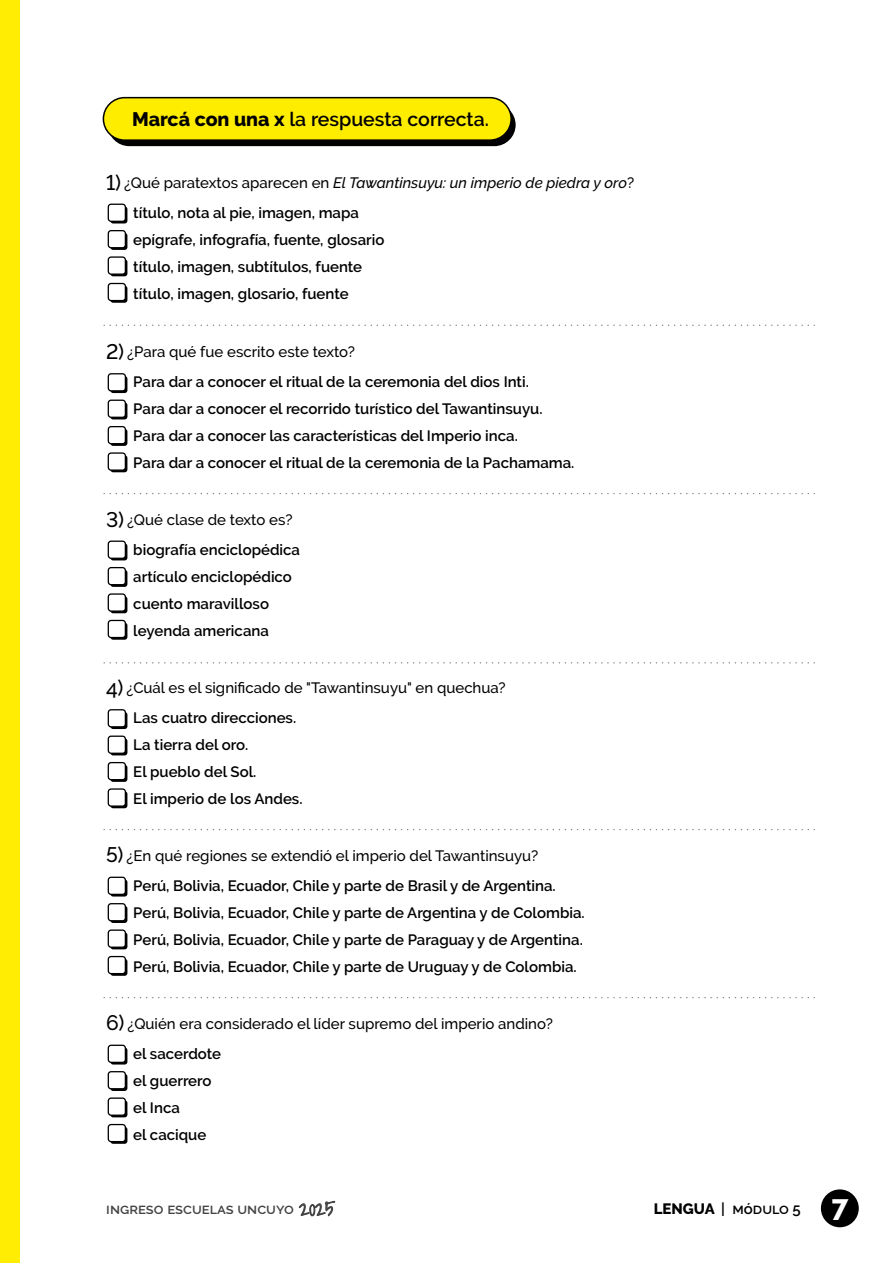
<style>
.page{position:relative;width:893px;height:1263px;background:#fff}
.page>*{position:absolute;margin:0;border:0;box-sizing:border-box;transform-origin:0 0}
.t1{font:600 19.5px "Raleway";color:#000}
.t2{font:600 15px/27px "Raleway";color:#000}
.t3{font:500 15px/30px "Raleway";color:#000}
.t4{font:italic 500 15px/30px "Raleway";color:#000}
.t5{font:600 15px "Raleway";color:#444}
.s1{font-weight:800}
.s2{font-style:normal;font-size:21px}
.s3{font-style:normal}
.s4{font-weight:600;font-style:normal}
.s5{font-weight:500;font-size:21px}
.s6{font-weight:500}
.s7{font-size:21px}
.s8{font-weight:600}
.s9{font-family:"Shadows Into";font-weight:300;font-size:21px}
.s10{font-weight:800;font-size:29.25px;color:#fff}
</style>
<div class="page">
<div style="left:0;top:0;width:20px;height:1263px;background:#ffed00"></div>
<svg style="left:299px;top:1201px;width:36px;height:15px"></svg>
<div style="left:821px;top:1189px;width:38px;height:38px;background:#000;border-radius:50%"></div>
<div style="left:110px;top:206px;width:17px;height:17px;background:#000;border-radius:3px"></div>
<div style="left:108px;top:204px;width:17px;height:17px;background:#fff;border-radius:3px"></div>
<div style="left:108px;top:204px;width:18px;height:18px;border:1px solid #000;border-radius:3px"></div>
<div style="left:110px;top:233px;width:17px;height:17px;background:#000;border-radius:3px"></div>
<div style="left:108px;top:231px;width:17px;height:17px;background:#fff;border-radius:3px"></div>
<div style="left:108px;top:230px;width:18px;height:18px;border:1px solid #000;border-radius:3px"></div>
<div style="left:110px;top:259px;width:17px;height:17px;background:#000;border-radius:3px"></div>
<div style="left:108px;top:257px;width:17px;height:17px;background:#fff;border-radius:3px"></div>
<div style="left:108px;top:256px;width:18px;height:19px;border:1px solid #000;border-radius:3px"></div>
<div style="left:110px;top:286px;width:17px;height:17px;background:#000;border-radius:3px"></div>
<div style="left:108px;top:283px;width:17px;height:18px;background:#fff;border-radius:3px"></div>
<div style="left:108px;top:283px;width:18px;height:18px;border:1px solid #000;border-radius:3px"></div>
<div style="left:110px;top:376px;width:17px;height:17px;background:#000;border-radius:3px"></div>
<div style="left:108px;top:374px;width:17px;height:17px;background:#fff;border-radius:3px"></div>
<div style="left:108px;top:373px;width:18px;height:18px;border:1px solid #000;border-radius:3px"></div>
<div style="left:110px;top:402px;width:17px;height:17px;background:#000;border-radius:3px"></div>
<div style="left:108px;top:400px;width:17px;height:17px;background:#fff;border-radius:3px"></div>
<div style="left:108px;top:400px;width:18px;height:18px;border:1px solid #000;border-radius:3px"></div>
<div style="left:110px;top:429px;width:17px;height:17px;background:#000;border-radius:3px"></div>
<div style="left:108px;top:427px;width:17px;height:17px;background:#fff;border-radius:3px"></div>
<div style="left:108px;top:426px;width:18px;height:18px;border:1px solid #000;border-radius:3px"></div>
<div style="left:110px;top:455px;width:17px;height:17px;background:#000;border-radius:3px"></div>
<div style="left:108px;top:453px;width:17px;height:17px;background:#fff;border-radius:3px"></div>
<div style="left:108px;top:452px;width:18px;height:19px;border:1px solid #000;border-radius:3px"></div>
<div style="left:110px;top:543px;width:17px;height:17px;background:#000;border-radius:3px"></div>
<div style="left:108px;top:541px;width:17px;height:17px;background:#fff;border-radius:3px"></div>
<div style="left:108px;top:540px;width:18px;height:19px;border:1px solid #000;border-radius:3px"></div>
<div style="left:110px;top:570px;width:17px;height:17px;background:#000;border-radius:3px"></div>
<div style="left:108px;top:568px;width:17px;height:17px;background:#fff;border-radius:3px"></div>
<div style="left:108px;top:567px;width:18px;height:18px;border:1px solid #000;border-radius:3px"></div>
<div style="left:110px;top:596px;width:17px;height:17px;background:#000;border-radius:3px"></div>
<div style="left:108px;top:594px;width:17px;height:17px;background:#fff;border-radius:3px"></div>
<div style="left:108px;top:593px;width:18px;height:19px;border:1px solid #000;border-radius:3px"></div>
<div style="left:110px;top:623px;width:17px;height:17px;background:#000;border-radius:3px"></div>
<div style="left:108px;top:620px;width:17px;height:17px;background:#fff;border-radius:3px"></div>
<div style="left:108px;top:620px;width:18px;height:18px;border:1px solid #000;border-radius:3px"></div>
<div style="left:110px;top:712px;width:17px;height:17px;background:#000;border-radius:3px"></div>
<div style="left:108px;top:710px;width:17px;height:17px;background:#fff;border-radius:3px"></div>
<div style="left:108px;top:709px;width:18px;height:18px;border:1px solid #000;border-radius:3px"></div>
<div style="left:110px;top:738px;width:17px;height:17px;background:#000;border-radius:3px"></div>
<div style="left:108px;top:736px;width:17px;height:17px;background:#fff;border-radius:3px"></div>
<div style="left:108px;top:735px;width:18px;height:19px;border:1px solid #000;border-radius:3px"></div>
<div style="left:110px;top:765px;width:17px;height:17px;background:#000;border-radius:3px"></div>
<div style="left:108px;top:763px;width:17px;height:17px;background:#fff;border-radius:3px"></div>
<div style="left:108px;top:762px;width:18px;height:18px;border:1px solid #000;border-radius:3px"></div>
<div style="left:110px;top:791px;width:17px;height:17px;background:#000;border-radius:3px"></div>
<div style="left:108px;top:789px;width:17px;height:17px;background:#fff;border-radius:3px"></div>
<div style="left:108px;top:788px;width:18px;height:19px;border:1px solid #000;border-radius:3px"></div>
<div style="left:110px;top:879px;width:17px;height:17px;background:#000;border-radius:3px"></div>
<div style="left:108px;top:877px;width:17px;height:17px;background:#fff;border-radius:3px"></div>
<div style="left:108px;top:877px;width:18px;height:18px;border:1px solid #000;border-radius:3px"></div>
<div style="left:110px;top:906px;width:17px;height:17px;background:#000;border-radius:3px"></div>
<div style="left:108px;top:904px;width:17px;height:17px;background:#fff;border-radius:3px"></div>
<div style="left:108px;top:903px;width:18px;height:18px;border:1px solid #000;border-radius:3px"></div>
<div style="left:110px;top:932px;width:17px;height:17px;background:#000;border-radius:3px"></div>
<div style="left:108px;top:930px;width:17px;height:17px;background:#fff;border-radius:3px"></div>
<div style="left:108px;top:929px;width:18px;height:19px;border:1px solid #000;border-radius:3px"></div>
<div style="left:110px;top:959px;width:17px;height:17px;background:#000;border-radius:3px"></div>
<div style="left:108px;top:956px;width:17px;height:17px;background:#fff;border-radius:3px"></div>
<div style="left:108px;top:956px;width:18px;height:18px;border:1px solid #000;border-radius:3px"></div>
<div style="left:110px;top:1047px;width:17px;height:17px;background:#000;border-radius:3px"></div>
<div style="left:108px;top:1045px;width:17px;height:17px;background:#fff;border-radius:3px"></div>
<div style="left:108px;top:1045px;width:18px;height:18px;border:1px solid #000;border-radius:3px"></div>
<div style="left:110px;top:1074px;width:17px;height:17px;background:#000;border-radius:3px"></div>
<div style="left:108px;top:1072px;width:17px;height:17px;background:#fff;border-radius:3px"></div>
<div style="left:108px;top:1071px;width:18px;height:18px;border:1px solid #000;border-radius:3px"></div>
<div style="left:110px;top:1100px;width:17px;height:17px;background:#000;border-radius:3px"></div>
<div style="left:108px;top:1098px;width:17px;height:17px;background:#fff;border-radius:3px"></div>
<div style="left:108px;top:1097px;width:18px;height:19px;border:1px solid #000;border-radius:3px"></div>
<div style="left:110px;top:1127px;width:17px;height:17px;background:#000;border-radius:3px"></div>
<div style="left:108px;top:1124px;width:17px;height:17px;background:#fff;border-radius:3px"></div>
<div style="left:108px;top:1124px;width:18px;height:18px;border:1px solid #000;border-radius:3px"></div>
<svg style="left:104px;top:324px;width:711px;height:2px"></svg>
<svg style="left:104px;top:493px;width:711px;height:1px"></svg>
<svg style="left:104px;top:662px;width:711px;height:2px"></svg>
<svg style="left:104px;top:829px;width:711px;height:1px"></svg>
<svg style="left:104px;top:997px;width:711px;height:1px"></svg>
<div style="left:108px;top:104px;width:408px;height:42px;background:#000;border-radius:21px"></div>
<div style="left:103px;top:98px;width:408px;height:42px;background:#ffed00;border-radius:21px"></div>
<div style="left:103px;top:97px;width:409px;height:44px;border:2px solid #000;border-radius:21px"></div>
<h1 class="t1" style="left:132px;top:108px;width:358px"><span class="s1">Marcá con una x</span> la respuesta correcta.</h1>
<p class="t4" style="left:133px;top:168px;width:502px;text-indent:-27px"><span class="s2">1)</span> <span class="s3">¿Qué paratextos aparecen en</span> El Tawantinsuyu: un imperio de piedra y oro<span class="s3">? </span><span class="s4">título, nota al pie, imagen, mapa</span></p>
<p class="t2" style="left:133px;top:226px;width:253px">epígrafe, infografía, fuente, glosario título, imagen, subtítulos, fuente título, imagen, glosario, fuente</p>
<p class="t2" style="left:133px;top:337px;width:397px;line-height:30px;text-indent:-27px"><span class="s5">2)</span> <span class="s6">¿Para qué fue escrito este texto?<br></span>Para dar a conocer el ritual de la ceremonia del dios Inti.</p>
<p class="t2" style="left:133px;top:395px;width:443px">Para dar a conocer el recorrido turístico del Tawantinsuyu.<br>Para dar a conocer las características del Imperio inca.<br>Para dar a conocer el ritual de la ceremonia de la Pachamama.</p>
<p class="t2" style="left:133px;top:505px;width:168px;line-height:30px;text-indent:-27px"><span class="s5">3)</span> <span class="s6">¿Qué clase de texto es? </span>biografía enciclopédica</p>
<p class="t2" style="left:133px;top:563px;width:160px">artículo enciclopédico cuento maravilloso leyenda americana</p>
<p class="t3" style="left:133px;top:673px;width:374px;text-indent:-27px"><span class="s7">4)</span> ¿Cuál es el significado de "Tawantinsuyu" en quechua?<br><span class="s8">Las cuatro direcciones.</span></p>
<p class="t2" style="left:133px;top:732px;width:171px">La tierra del oro.<br>El pueblo del Sol.<br>El imperio de los Andes.</p>
<p class="t2" style="left:133px;top:841px;width:424px;line-height:30px;text-indent:-27px"><span class="s5">5)</span> <span class="s6">¿En qué regiones se extendió el imperio del Tawantinsuyu?<br></span>Perú, Bolivia, Ecuador, Chile y parte de Brasil y de Argentina.</p>
<p class="t2" style="left:133px;top:899px;width:453px">Perú, Bolivia, Ecuador, Chile y parte de Argentina y de Colombia.<br>Perú, Bolivia, Ecuador, Chile y parte de Paraguay y de Argentina.<br>Perú, Bolivia, Ecuador, Chile y parte de Uruguay y de Colombia.</p>
<p class="t3" style="left:133px;top:1008px;width:421px;text-indent:-27px"><span class="s7">6)</span> ¿Quién era considerado el líder supremo del imperio andino? <span class="s8">el sacerdote</span></p>
<p class="t2" style="left:133px;top:1067px;width:80px">el guerrero el Inca<br>el cacique</p>
<p class="t5" style="left:106px;top:1200px;width:230px">ingreso escuelas uncuyo <span class="s9">2025</span></p>
<p class="t2" style="left:654px;top:1195px;width:196px"><span class="s1">LENGUA</span> | módulo 5 <span class="s10">7</span></p>
</div>
